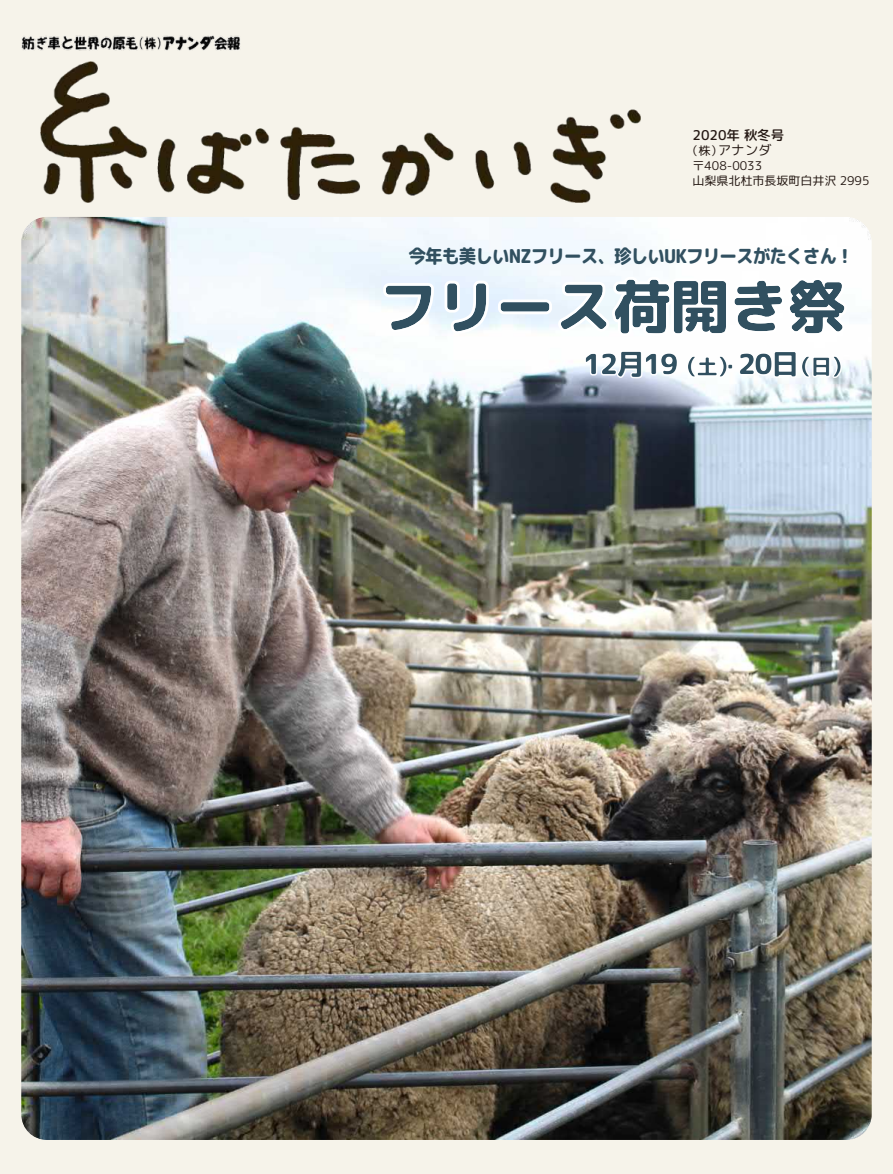
<style>
.page{position:relative;width:893px;height:1174px;background:#f6f3ea}
.page>*{position:absolute;margin:0;border:0;box-sizing:border-box;transform-origin:0 0}
.t1{font:800 58.35px "Rounded Mplus 1 c";color:#315060}
.t2{font:800 28.05px "Rounded Mplus 1 c";letter-spacing:-.05em;color:#315060}
.t3{font:800 19.05px "Rounded Mplus 1 c";letter-spacing:-.05em;color:#315060;scale:.92 1}
.t4{font:500 13.5px/15px "Rounded Mplus 1 c";color:#241813}
.t5{font:12px/15px "Rounded Mplus 1 c";color:#241813}
.s1{font-weight:400;font-size:12px}
.s2{font-weight:400}
.s3{font-size:21px}
</style>
<div class="page">
<img style="left:21px;top:35px;width:220px;height:16px">
<img style="left:139px;top:36px;width:75px;height:15px">
<img style="left:41px;top:62px;width:599px;height:141px">
<img style="left:21px;top:217px;width:851px;height:923px">
<svg style="left:584px;top:350px;width:94px;height:28px;background:#f5f8fb"></svg>
<svg style="left:687px;top:351px;width:155px;height:27px;background:#fbfcfd"></svg>
<svg style="left:383px;top:283px;width:51px;height:50px;background:#f4f9fe"></svg>
<svg style="left:444px;top:281px;width:45px;height:53px;background:#ecf5fd"></svg>
<svg style="left:498px;top:299px;width:54px;height:15px"></svg>
<svg style="left:558px;top:277px;width:289px;height:59px;background:#fafcfd"></svg>
<p class="t4" style="left:686px;top:128px;width:99px;text-indent:6px">2020年秋冬号<span class="s1">（株）</span><span class="s2">アナンダ</span></p>
<p class="t5" style="left:692px;top:158px;width:179px">〒408-0033<br>山梨県北杜市長坂町白井沢 2995</p>
<p class="t3" style="left:409px;top:246px;width:485px">今年も美しいNZフリース、珍しいUKフリースがたくさん！</p>
<h1 class="t1" style="left:379px;top:278px;width:468px">フリース荷開き祭</h1>
<h2 class="t2" style="left:583px;top:350px;width:270px">12月19<span class="s3">（土）・</span>20日<span class="s3">（日）</span></h2>
</div>
